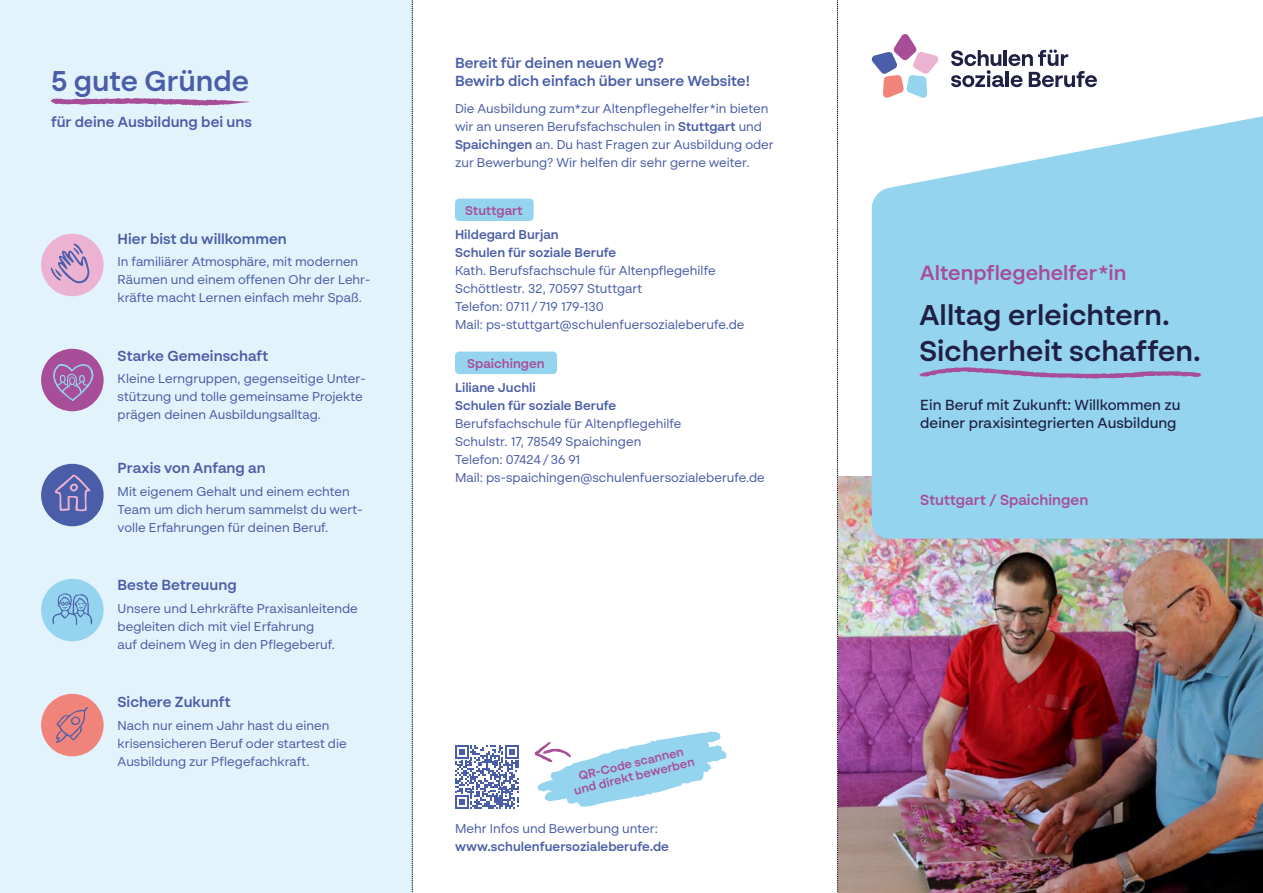
<style>
.page{position:relative;width:1263px;height:893px;background:#fff}
.page>*{position:absolute;margin:0;border:0;box-sizing:border-box;transform-origin:0 0}
.t1{font:600 28.5px/36px "BR Sonoma";letter-spacing:.005em;color:#1f2043}
.t2{font:600 28.5px "BR Sonoma";color:#4a5da8}
.t3{font:600 20.55px "BR Sonoma";color:#a84d97}
.t4{font:600 14.55px "BR Sonoma";color:#4a5da8}
.t5{font:500 14.55px/18px "BR Sonoma";color:#1f2043}
.t6{font:600 14.55px "BR Sonoma";color:#a84d97}
.t7{font:12.75px/18px "BR Sonoma";color:#4a5da8}
.t8{font:600 12.75px/18px "BR Sonoma";color:#4a5da8}
.t9{font:600 12.75px "BR Sonoma";color:#a84d97}
.t10{font:600 12px/12.8px "BR Sonoma";color:#a84d97;text-align:center}
.s1{font-weight:600}
</style>
<div class="page">
<img style="left:838px;top:477px;width:425px;height:416px">
<svg style="left:871px;top:34px;width:68px;height:64px"></svg>
<svg style="left:951px;top:50px;width:146px;height:37px"></svg>
<svg style="left:872px;top:116px;width:391px;height:423px;fill:#94d4ee"></svg>
<svg style="left:919px;top:367px;width:283px;height:12px"></svg>
<div style="left:0;top:0;width:412px;height:893px;background:#e3f3fb"></div>
<div style="left:41px;top:234px;width:63px;height:62px;background:#ecb2d2;border-radius:50%"></div>
<div style="left:41px;top:349px;width:63px;height:62px;background:#a84d97;border-radius:50%"></div>
<div style="left:41px;top:464px;width:63px;height:62px;background:#4a5da8;border-radius:50%"></div>
<div style="left:41px;top:579px;width:63px;height:62px;background:#94d4ee;border-radius:50%"></div>
<div style="left:41px;top:694px;width:63px;height:62px;background:#f0847a;border-radius:50%"></div>
<svg style="left:53px;top:364px;width:41px;height:37px"></svg>
<svg style="left:52px;top:593px;width:40px;height:32px"></svg>
<svg style="left:56px;top:707px;width:32px;height:36px"></svg>
<svg style="left:51px;top:98px;width:199px;height:8px"></svg>
<svg style="left:54px;top:474px;width:37px;height:37px"></svg>
<svg style="left:49px;top:242px;width:41px;height:41px"></svg>
<div style="left:455px;top:199px;width:79px;height:22px;background:#94d4ee;border-radius:4px"></div>
<div style="left:455px;top:352px;width:102px;height:22px;background:#94d4ee;border-radius:4px"></div>
<svg style="left:455px;top:745px;width:64px;height:64px"></svg>
<svg style="left:535px;top:731px;width:192px;height:76px"></svg>
<svg style="left:412px;top:0;width:1px;height:893px"></svg>
<svg style="left:837px;top:0;width:1px;height:893px"></svg>
<p class="t4" style="left:455px;top:54px;width:210px">Bereit für deinen neuen Weg?</p>
<h1 class="t2" style="left:51px;top:63px;width:199px">5 gute Gründe</h1>
<p class="t4" style="left:455px;top:72px;width:296px">Bewirb dich einfach über unsere Website!</p>
<p class="t4" style="left:51px;top:112px;width:202px">für deine Ausbildung bei uns</p>
<p class="t7" style="left:455px;top:99px;width:320px">Die Ausbildung zum*zur Altenpflegehelfer*in bieten wir an unseren Berufsfachschulen in <span class="s1">Stuttgart</span> und <span class="s1">Spaichingen</span> an. Du hast Fragen zur Ausbildung oder zur Bewerbung? Wir helfen dir sehr gerne weiter.</p>
<p class="t9" style="left:465px;top:202px;width:59px">Stuttgart</p>
<p class="t8" style="left:455px;top:225px;width:163px">Hildegard Burjan<br>Schulen für soziale Berufe</p>
<p class="t7" style="left:455px;top:261px;width:291px">Kath. Berufsfachschule für Altenpflegehilfe Schöttlestr. 32, 70597 Stuttgart<br>Telefon: 0711 / 719 179-130<br>Mail: ps-stuttgart@schulenfuersozialeberufe.de</p>
<p class="t9" style="left:467px;top:355px;width:79px">Spaichingen</p>
<p class="t8" style="left:455px;top:378px;width:163px">Liliane Juchli<br>Schulen für soziale Berufe</p>
<p class="t7" style="left:455px;top:414px;width:311px">Berufsfachschule für Altenpflegehilfe<br>Schulstr. 17, 78549 Spaichingen<br>Telefon: 07424 / 36 91<br>Mail: ps-spaichingen@schulenfuersozialeberufe.de</p>
<p class="t4" style="left:118px;top:229px;width:171px">Hier bist du willkommen</p>
<p class="t7" style="left:118px;top:252px;width:254px">In familiärer Atmosphäre, mit modernen<br>Räumen und einem offenen Ohr der Lehr&shy;kräfte macht Lernen einfach mehr Spaß.</p>
<p class="t4" style="left:118px;top:346px;width:152px">Starke Gemeinschaft</p>
<p class="t7" style="left:118px;top:369px;width:250px">Kleine Lerngruppen, gegenseitige Unter&shy;stützung und tolle gemeinsame Projekte prägen deinen Ausbildungsalltag.</p>
<p class="t4" style="left:118px;top:459px;width:150px">Praxis von Anfang an</p>
<p class="t7" style="left:118px;top:482px;width:246px">Mit eigenem Gehalt und einem echten<br>Team um dich herum sammelst du wert&shy;volle Erfahrungen für deinen Beruf.</p>
<p class="t4" style="left:118px;top:576px;width:121px">Beste Betreuung</p>
<p class="t7" style="left:118px;top:599px;width:242px">Unsere und Lehrkräfte Praxisanleitende begleiten dich mit viel Erfahrung<br>auf deinem Weg in den Pflegeberuf.</p>
<p class="t4" style="left:118px;top:693px;width:114px">Sichere Zukunft</p>
<p class="t7" style="left:118px;top:716px;width:231px">Nach nur einem Jahr hast du einen krisensicheren Beruf oder startest die<br>Ausbildung zur Pflegefachkraft.</p>
<p class="t10" style="left:570px;top:772px;width:125px;rotate:-14deg">QR-Code scannen und direkt bewerben</p>
<p class="t7" style="left:455px;top:819px;width:204px">Mehr Infos und Bewerbung unter:</p>
<p class="t8" style="left:455px;top:837px;width:215px">www.schulenfuersozialeberufe.de</p>
<h2 class="t3" style="left:920px;top:260px;width:208px">Altenpflegehelfer*in</h2>
<h1 class="t1" style="left:919px;top:296px;width:283px">Alltag erleichtern.<br>Sicherheit schaffen.</h1>
<p class="t5" style="left:920px;top:396px;width:262px">Ein Beruf mit Zukunft: Willkommen zu deiner praxisintegrierten Ausbildung</p>
<p class="t6" style="left:920px;top:490px;width:170px">Stuttgart / Spaichingen</p>
</div>
